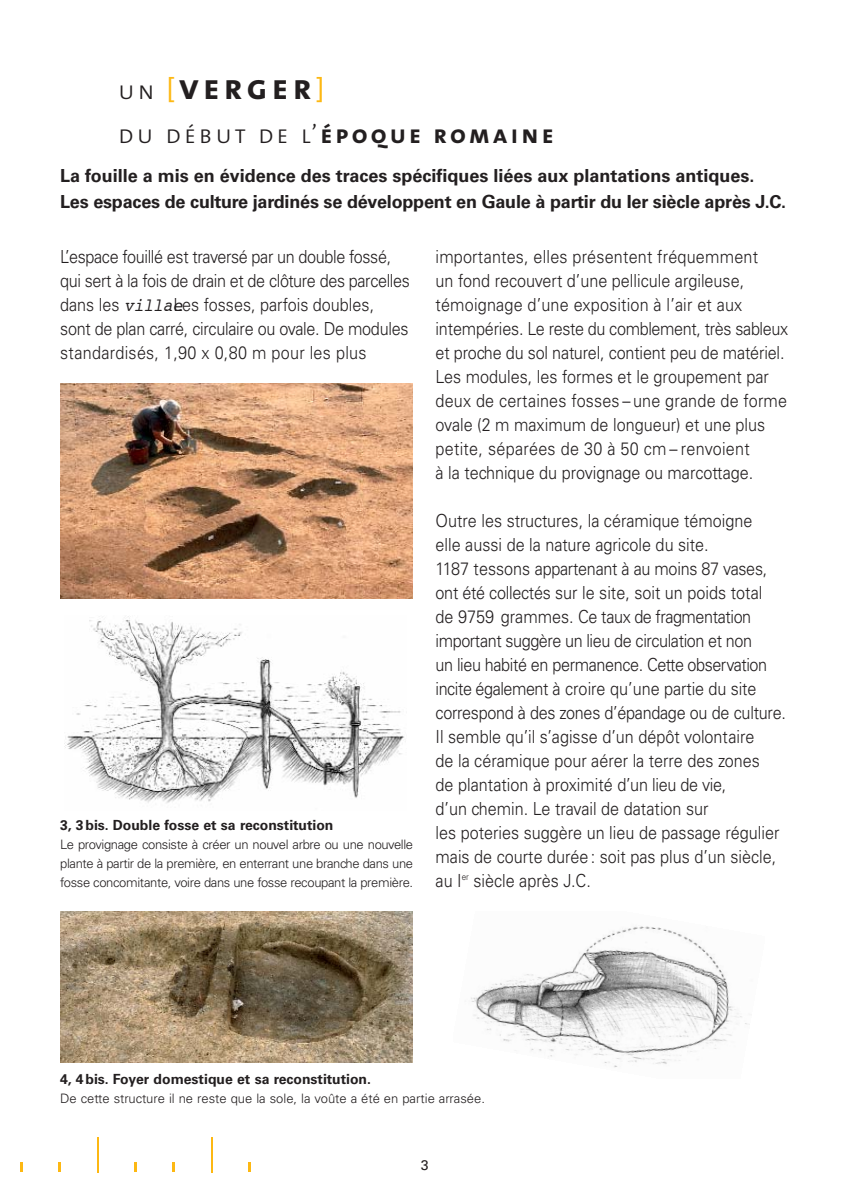
<style>
.page{position:relative;width:850px;height:1190px;background:#fff}
.page>*{position:absolute;margin:0;border:0;box-sizing:border-box;transform-origin:0 0}
.t1{font:36px "The Sans Bold Caps";letter-spacing:.115em;color:#231f20}
.t2{font:26px "The Sans Bold Caps";letter-spacing:.12em;color:#231f20}
.t3{font:300 18px/24px "Univers";color:#231f20;scale:.9 1}
.t4{font:700 18px/26px "Univers";letter-spacing:-.01em;color:#231f20}
.t5{font:700 14px "Univers";color:#231f20}
.t6{font:14px "Univers";color:#231f20}
.t7{font:300 13px/19px "Univers";letter-spacing:-.02em;color:#231f20;text-align:justify}
.t8{font:300 13px "Univers";color:#231f20}
.s1{font-family:"The Sans Light Caps";font-size:26px}
.s2{font-family:"The Sans";font-size:26px;color:#fdb813}
.s3{font-family:"The Sans Light Caps"}
.s4{font-family:"Courier";font-weight:400;font-style:italic}
</style>
<div class="page">
<svg style="left:21px;top:1163px;width:2px;height:9px"></svg>
<svg style="left:59px;top:1163px;width:2px;height:9px"></svg>
<hr style="left:97px;top:1137px;width:2px;height:36px;background:#fdb813">
<svg style="left:135px;top:1163px;width:2px;height:9px"></svg>
<svg style="left:173px;top:1163px;width:2px;height:9px"></svg>
<hr style="left:211px;top:1137px;width:2px;height:36px;background:#fdb813">
<svg style="left:249px;top:1163px;width:2px;height:9px"></svg>
<img style="left:60px;top:911px;width:352px;height:151px">
<img style="left:471px;top:926px;width:279px;height:142px">
<img style="left:65px;top:616px;width:339px;height:187px">
<img style="left:60px;top:383px;width:353px;height:215px">
<h1 class="t1" style="left:118px;top:66px;width:208px"><span class="s1">un</span> <span class="s2">[</span>verger<span class="s2">]</span></h1>
<h2 class="t2" style="left:118px;top:119px;width:437px"><span class="s3">du début de l’</span>époque romaine</h2>
<p class="t4" style="left:60px;top:164px;width:728px">La fouille a mis en évidence des traces spécifiques liées aux plantations antiques.<br>Les espaces de culture jardinés se développent en Gaule à partir du Ier siècle après J.C.</p>
<p class="t3" style="left:60px;top:246px;width:390px">L’espace fouillé est traversé par un double fossé, qui sert à la fois de drain et de clôture des parcelles dans les <span class="s4">villae</span>. Les fosses, parfois doubles,<br>sont de plan carré, circulaire ou ovale. De modules standardisés, 1,90 x 0,80 m pour les plus</p>
<p class="t3" style="left:436px;top:246px;width:393px">importantes, elles présentent fréquemment<br>un fond recouvert d’une pellicule argileuse, témoignage d’une exposition à l’air et aux intempéries. Le reste du comblement, très sableux et proche du sol naturel, contient peu de matériel.<br>Les modules, les formes et le groupement par deux de certaines fosses – une grande de forme ovale (2 m maximum de longueur) et une plus petite, séparées de 30 à 50 cm – renvoient<br>à la technique du provignage ou marcottage.</p>
<p class="t3" style="left:436px;top:510px;width:391px">Outre les structures, la céramique témoigne<br>elle aussi de la nature agricole du site.<br>1187 tessons appartenant à au moins 87 vases, ont été collectés sur le site, soit un poids total<br>de 9759 grammes. Ce taux de fragmentation important suggère un lieu de circulation et non<br>un lieu habité en permanence. Cette observation incite également à croire qu’une partie du site correspond à des zones d’épandage ou de culture.<br>Il semble qu’il s’agisse d’un dépôt volontaire<br>de la céramique pour aérer la terre des zones<br>de plantation à proximité d’un lieu de vie,<br>d’un chemin. Le travail de datation sur<br>les poteries suggère un lieu de passage régulier mais de courte durée : soit pas plus d’un siècle, au I<sup>er</sup> siècle après J.C.</p>
<p class="t5" style="left:60px;top:820px;width:275px">3, 3 bis. Double fosse et sa reconstitution</p>
<p class="t7" style="left:60px;top:836px;width:355px">Le provignage consiste à créer un nouvel arbre ou une nouvelle plante à partir de la première, en enterrant une branche dans une fosse concomitante, voire dans une fosse recoupant la première.</p>
<p class="t5" style="left:60px;top:1074px;width:312px">4, 4 bis. Foyer domestique et sa reconstitution.</p>
<p class="t8" style="left:60px;top:1094px;width:426px">De cette structure il ne reste que la sole, la voûte a été en partie arrasée.</p>
<p class="t6" style="left:421px;top:1160px;width:9px">3</p>
</div>
